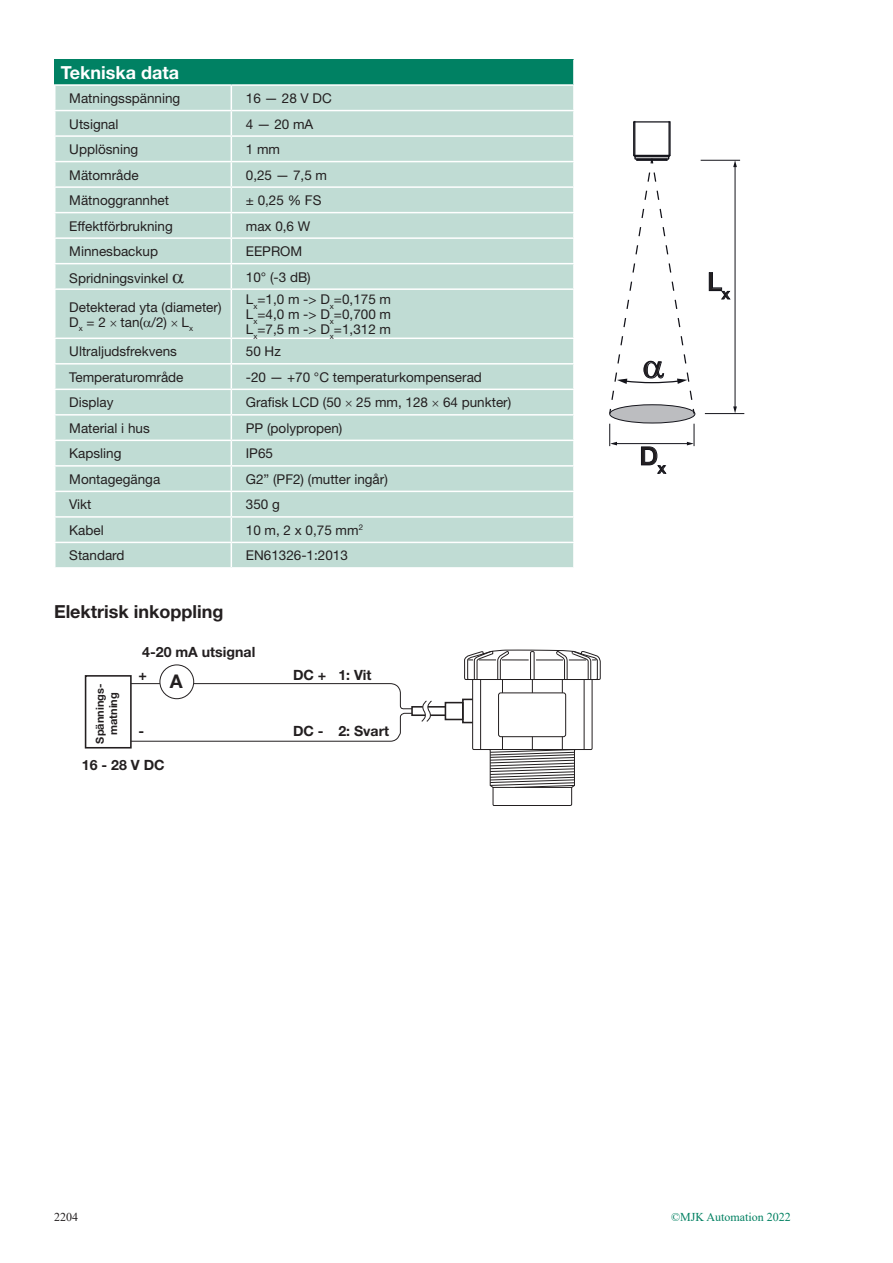
<style>
.page{position:relative;width:893px;height:1263px;background:#fff}
.page>*{position:absolute;margin:0;border:0;box-sizing:border-box;transform-origin:0 0}
.t1{font:500 25.2px "Helvetica Neue";color:#231f20}
.t2{font:700 18.9px "Helvetica Neue";color:#231f20}
.t3{font:700 18px "Helvetica Neue";color:#231f20}
.t4{font:700 18px "Helvetica Neue";color:#fff}
.t5{font:700 14.1px "Helvetica Neue";color:#231f20}
.t6{font:13.5px/15px "Helvetica Neue";color:#231f20}
.t7{font:12px "Times New Roman";color:#008061}
.t8{font:12px "Times New Roman";color:#231f20}
.t9{font:700 10.95px/13.2px "Helvetica Neue";color:#231f20;text-align:center}
</style>
<div class="page">
<svg style="left:464px;top:650px;width:137px;height:156px"></svg>
<div style="left:445px;top:702px;width:19px;height:18px;border:2px solid #231f20"></div>
<div style="left:462px;top:699px;width:11px;height:24px;border:2px solid #231f20"></div>
<svg style="left:132px;top:683px;width:313px;height:59px"></svg>
<div style="left:160px;top:665px;width:34px;height:34px;background:#fff;border-radius:50%"></div>
<div style="left:160px;top:665px;width:34px;height:34px;border:1px solid #231f20;border-radius:50%"></div>
<div style="left:85px;top:675px;width:47px;height:73px;border:2px solid #231f20"></div>
<div style="left:610px;top:405px;width:85px;height:18px;background:#bcbdc0;border-radius:50%"></div>
<div style="left:609px;top:404px;width:86px;height:19px;border:1px solid #14141b;border-radius:50%"></div>
<div style="left:633px;top:121px;width:38px;height:35px;border:1px solid #14141b"></div>
<hr style="left:668px;top:121px;width:2px;height:35px;background:#14141b">
<hr style="left:634px;top:121px;width:1px;height:35px;background:#14141b">
<svg style="left:633px;top:154px;width:38px;height:10px"></svg>
<hr style="left:701px;top:160px;width:39px;height:1px;background:#14141b">
<hr style="left:705px;top:413px;width:39px;height:1px;background:#14141b">
<hr style="left:735px;top:166px;width:1px;height:242px;background:#14141b">
<svg style="left:733px;top:406px;width:4px;height:7px"></svg>
<svg style="left:733px;top:160px;width:4px;height:7px"></svg>
<svg style="left:709px;top:272px;width:22px;height:28px"></svg>
<hr style="left:616px;top:443px;width:72px;height:1px;background:#14141b">
<svg style="left:609px;top:424px;width:8px;height:22px"></svg>
<svg style="left:687px;top:424px;width:8px;height:22px"></svg>
<svg style="left:641px;top:446px;width:26px;height:28px"></svg>
<div style="left:55px;top:60px;width:519px;height:25px;background:#008163"></div>
<div style="left:56px;top:86px;width:517px;height:481px;background:#c0dcd4"></div>
<hr style="left:573px;top:60px;width:2px;height:24px;background:#fff">
<hr style="left:54px;top:84px;width:177px;height:2px;background:#fff">
<hr style="left:231px;top:84px;width:344px;height:2px;background:#fff">
<hr style="left:54px;top:110px;width:177px;height:1px;background:#fff">
<hr style="left:231px;top:110px;width:344px;height:1px;background:#fff">
<hr style="left:54px;top:135px;width:177px;height:2px;background:#fff">
<hr style="left:231px;top:135px;width:344px;height:2px;background:#fff">
<hr style="left:54px;top:161px;width:177px;height:1px;background:#fff">
<hr style="left:231px;top:161px;width:344px;height:1px;background:#fff">
<hr style="left:54px;top:186px;width:177px;height:2px;background:#fff">
<hr style="left:231px;top:186px;width:344px;height:2px;background:#fff">
<hr style="left:54px;top:212px;width:177px;height:1px;background:#fff">
<hr style="left:231px;top:212px;width:344px;height:1px;background:#fff">
<hr style="left:54px;top:237px;width:177px;height:2px;background:#fff">
<hr style="left:231px;top:237px;width:344px;height:2px;background:#fff">
<hr style="left:54px;top:263px;width:177px;height:1px;background:#fff">
<hr style="left:231px;top:263px;width:344px;height:1px;background:#fff">
<svg style="left:231px;top:86px;width:1px;height:202px"></svg>
<hr style="left:54px;top:288px;width:177px;height:2px;background:#fff">
<hr style="left:231px;top:288px;width:344px;height:2px;background:#fff">
<hr style="left:231px;top:290px;width:1px;height:47px;background:#fff">
<hr style="left:54px;top:337px;width:177px;height:2px;background:#fff">
<hr style="left:231px;top:337px;width:344px;height:2px;background:#fff">
<hr style="left:54px;top:363px;width:177px;height:2px;background:#fff">
<hr style="left:231px;top:363px;width:344px;height:2px;background:#fff">
<hr style="left:54px;top:389px;width:177px;height:1px;background:#fff">
<hr style="left:231px;top:389px;width:344px;height:1px;background:#fff">
<hr style="left:54px;top:414px;width:177px;height:2px;background:#fff">
<hr style="left:231px;top:414px;width:344px;height:2px;background:#fff">
<hr style="left:54px;top:440px;width:177px;height:1px;background:#fff">
<hr style="left:231px;top:440px;width:344px;height:1px;background:#fff">
<hr style="left:54px;top:465px;width:177px;height:2px;background:#fff">
<hr style="left:231px;top:465px;width:344px;height:2px;background:#fff">
<hr style="left:54px;top:491px;width:177px;height:1px;background:#fff">
<hr style="left:231px;top:491px;width:344px;height:1px;background:#fff">
<hr style="left:54px;top:516px;width:177px;height:2px;background:#fff">
<hr style="left:231px;top:516px;width:344px;height:2px;background:#fff">
<hr style="left:54px;top:542px;width:177px;height:1px;background:#fff">
<hr style="left:231px;top:542px;width:344px;height:1px;background:#fff">
<svg style="left:231px;top:339px;width:1px;height:228px"></svg>
<svg style="left:609px;top:172px;width:86px;height:243px"></svg>
<svg style="left:173px;top:274px;width:11px;height:9px"></svg>
<svg style="left:110px;top:320px;width:6px;height:6px"></svg>
<svg style="left:144px;top:320px;width:7px;height:7px"></svg>
<svg style="left:172px;top:320px;width:5px;height:6px"></svg>
<svg style="left:346px;top:401px;width:6px;height:6px"></svg>
<svg style="left:433px;top:401px;width:5px;height:6px"></svg>
<h3 class="t4" style="left:61px;top:62px;width:120px">Tekniska data</h3>
<p class="t6" style="left:69px;top:91px;width:113px">Matningsspänning</p>
<p class="t6" style="left:246px;top:91px;width:88px">16 — 28 V DC</p>
<p class="t6" style="left:69px;top:116px;width:51px">Utsignal</p>
<p class="t6" style="left:246px;top:116px;width:69px">4 — 20 mA</p>
<p class="t6" style="left:69px;top:142px;width:71px">Upplösning</p>
<p class="t6" style="left:246px;top:142px;width:36px">1 mm</p>
<p class="t6" style="left:69px;top:167px;width:71px">Mätområde</p>
<p class="t6" style="left:246px;top:167px;width:83px">0,25 — 7,5 m</p>
<p class="t6" style="left:69px;top:193px;width:101px">Mätnoggrannhet</p>
<p class="t6" style="left:246px;top:193px;width:77px">± 0,25 % FS</p>
<p class="t6" style="left:69px;top:218px;width:105px">Effektförbrukning</p>
<p class="t6" style="left:246px;top:218px;width:66px">max 0,6 W</p>
<p class="t6" style="left:69px;top:244px;width:90px">Minnesbackup</p>
<p class="t6" style="left:246px;top:244px;width:58px">EEPROM</p>
<p class="t6" style="left:69px;top:271px;width:101px">Spridningsvinkel</p>
<p class="t6" style="left:246px;top:269px;width:66px">10° (-3 dB)</p>
<p class="t6" style="left:69px;top:299px;width:154px">Detekterad yta (diameter)<br>D<sub>x</sub> = 2 tan( /2) L<sub>x</sub></p>
<p class="t6" style="left:246px;top:292px;width:147px;text-align:justify">L<sub>x</sub>=1,0 m -&gt; D<sub>x</sub>=0,175 m L<sub>x</sub>=4,0 m -&gt; D<sub>x</sub>=0,700 m L<sub>x</sub>=7,5 m -&gt; D<sub>x</sub>=1,312 m</p>
<p class="t6" style="left:69px;top:344px;width:109px">Ultraljudsfrekvens</p>
<p class="t6" style="left:246px;top:344px;width:36px">50 Hz</p>
<p class="t6" style="left:69px;top:369px;width:116px">Temperaturområde</p>
<p class="t6" style="left:246px;top:369px;width:238px">-20 — +70 °C temperaturkompenserad</p>
<p class="t6" style="left:69px;top:395px;width:46px">Display</p>
<p class="t6" style="left:246px;top:395px;width:267px">Grafisk LCD (50 25 mm, 128 64 punkter)</p>
<p class="t6" style="left:69px;top:420px;width:82px">Material i hus</p>
<p class="t6" style="left:246px;top:420px;width:98px">PP (polypropen)</p>
<p class="t6" style="left:69px;top:446px;width:54px">Kapsling</p>
<p class="t6" style="left:246px;top:446px;width:29px">IP65</p>
<p class="t6" style="left:69px;top:471px;width:93px">Montagegänga</p>
<p class="t6" style="left:246px;top:471px;width:144px">G2” (PF2) (mutter ingår)</p>
<p class="t6" style="left:69px;top:497px;width:24px">Vikt</p>
<p class="t6" style="left:246px;top:497px;width:36px">350 g</p>
<p class="t6" style="left:69px;top:522px;width:36px">Kabel</p>
<p class="t6" style="left:246px;top:522px;width:119px">10 m, 2 x 0,75 mm<sup>2</sup></p>
<p class="t6" style="left:69px;top:548px;width:57px">Standard</p>
<p class="t6" style="left:246px;top:548px;width:104px">EN61326-1:2013</p>
<h3 class="t3" style="left:54px;top:600px;width:171px">Elektrisk inkoppling</h3>
<p class="t9" style="left:93px;top:743px;width:61px;rotate:-90deg">Spännings&shy;matning</p>
<p class="t5" style="left:142px;top:643px;width:115px">4-20 mA utsignal</p>
<p class="t5" style="left:138px;top:666px;width:10px">+</p>
<p class="t5" style="left:138px;top:723px;width:7px">-</p>
<h2 class="t2" style="left:170px;top:669px;width:14px">A</h2>
<p class="t5" style="left:82px;top:757px;width:84px">16 - 28 V DC</p>
<p class="t5" style="left:293px;top:666px;width:35px">DC +</p>
<p class="t5" style="left:338px;top:666px;width:35px">1: Vit</p>
<p class="t5" style="left:293px;top:723px;width:32px">DC -</p>
<p class="t5" style="left:338px;top:723px;width:52px">2: Svart</p>
<h1 class="t1" style="left:707px;top:267px;width:24px">L<sub>x</sub></h1>
<h1 class="t1" style="left:640px;top:441px;width:28px">D<sub>x</sub></h1>
<p class="t8" style="left:54px;top:1209px;width:25px">2204</p>
<p class="t7" style="left:671px;top:1209px;width:121px">©MJK Automation 2022</p>
</div>
